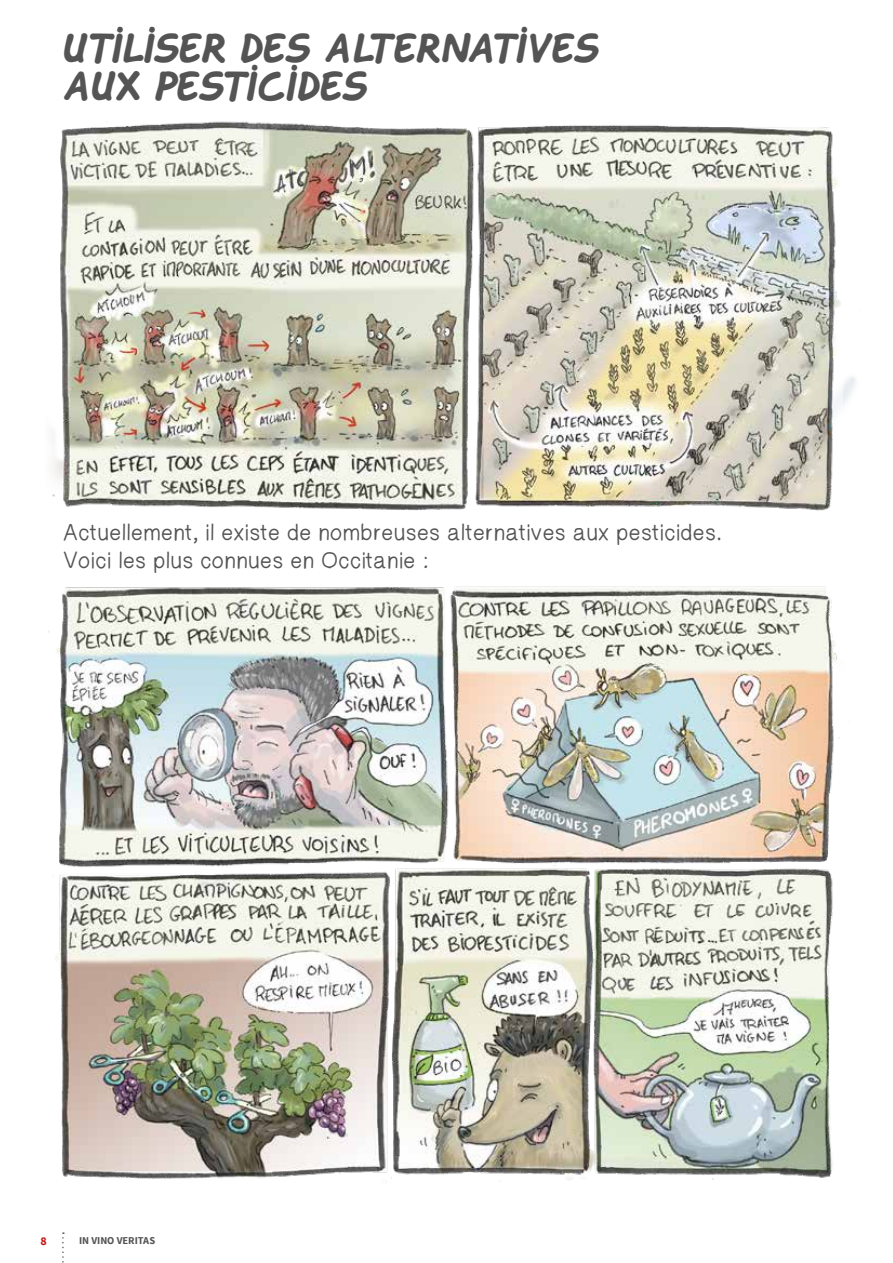
<style>
.page{position:relative;width:893px;height:1263px;background:#fff}
.page>*{position:absolute;margin:0;border:0;box-sizing:border-box;transform-origin:0 0}
.t1{font:40.5px/37.5px "Tahtelbahirkomik";letter-spacing:-.06em;color:#535453}
.t2{font:22.5px/28.5px "Helveti Hand";color:#535453}
.t3{font:700 12px "Source Sans Pro";color:#c81517}
.t4{font:700 10.5px "Source Sans Pro";color:#535453}
</style>
<div class="page">
<svg style="left:62px;top:1232px;width:2px;height:31px"></svg>
<img style="left:51px;top:121px;width:805px;height:390px">
<img style="left:48px;top:586px;width:792px;height:596px">
<h1 class="t1" style="left:64px;top:29px;width:540px">UTILISER DES ALTERNATIVES<br>AUX PESTICIDES</h1>
<p class="t2" style="left:64px;top:519px;width:660px">Actuellement, il existe de nombreuses alternatives aux pesticides.<br>Voici les plus connues en Occitanie :</p>
<p class="t3" style="left:40px;top:1233px;width:8px">8</p>
<p class="t4" style="left:79px;top:1233px;width:78px">IN VINO VERITAS</p>
</div>
